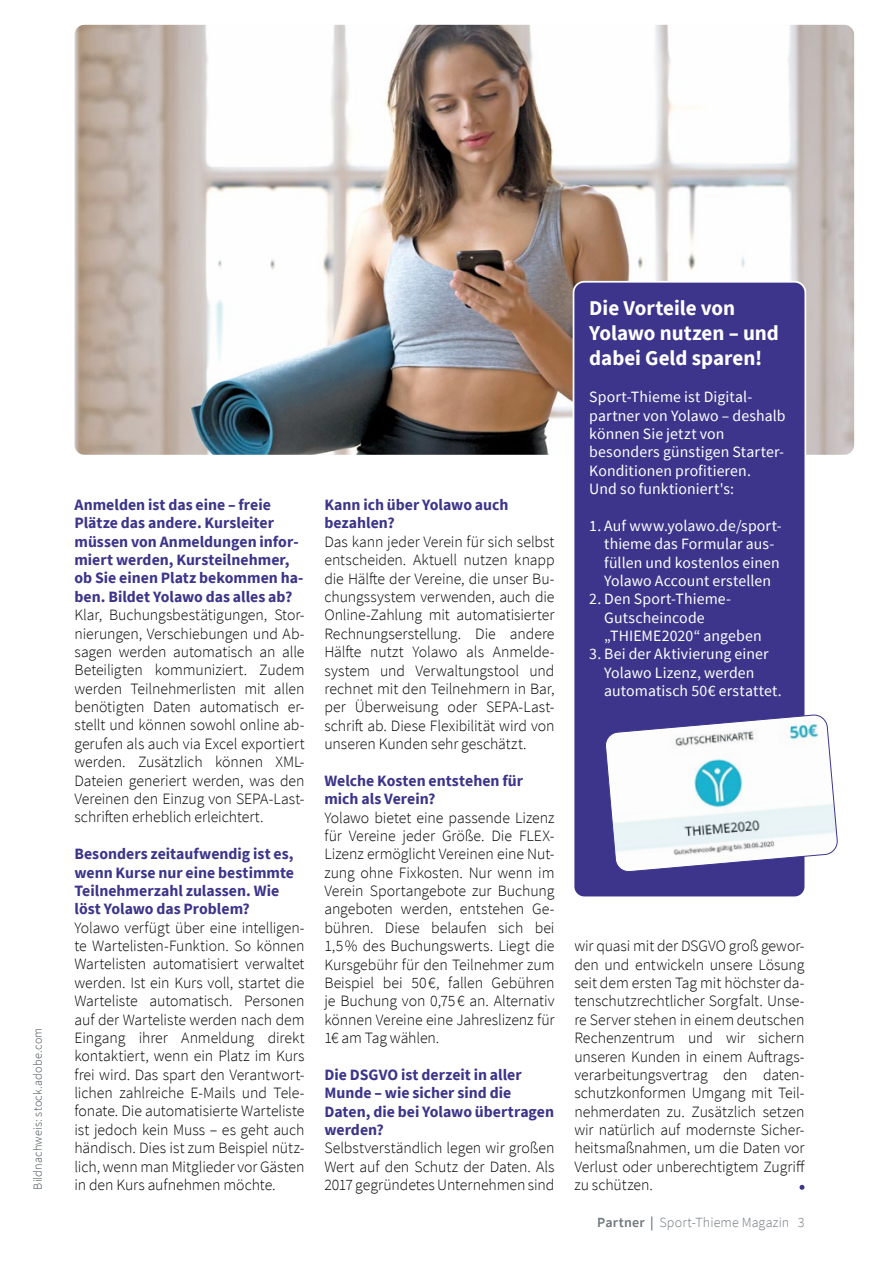
<style>
.page{position:relative;width:879px;height:1265px;background:#fff}
.page>*{position:absolute;margin:0;border:0;box-sizing:border-box;transform-origin:0 0}
.t1{font:700 21px/25.2px "Source Sans Pro";color:#fff}
.t2{font:300 15.75px/18.4px "Source Sans Pro";letter-spacing:-.005em;color:#000;text-align:justify}
.t3{font:700 15.75px/18.4px "Source Sans Pro";color:#3c358b}
.t4{font:15.75px/18.4px "Source Sans Pro";letter-spacing:.005em;color:#fff}
.t5{font:300 14px "Source Sans Pro";letter-spacing:.01em;color:#6e777c}
.t6{font:300 12.25px "Source Sans Pro";letter-spacing:.015em;color:#485156}
.s1{font-weight:600}
</style>
<div class="page">
<img style="left:74px;top:25px;width:779px;height:430px">
<div style="left:573px;top:282px;width:231px;height:615px;background:#3c358b;border-radius:11px"></div>
<div style="left:572px;top:281px;width:233px;height:617px;border:2px solid #fff;border-radius:11px"></div>
<svg style="left:605px;top:714px;width:232px;height:158px"></svg>
<svg style="left:799px;top:1185px;width:5px;height:5px"></svg>
<p class="t6" style="left:30px;top:1190px;width:164px;rotate:-90deg">Bildnachweis: stock.adobe.com</p>
<p class="t3" style="left:74px;top:495px;width:230px">Anmelden ist das eine – freie<br>Plätze das andere. Kursleiter müssen von Anmeldungen infor&shy;miert werden, Kursteilnehmer, ob Sie einen Platz bekommen ha&shy;ben. Bildet Yolawo das alles ab?</p>
<p class="t2" style="left:74px;top:606px;width:231px">Klar, Buchungsbestätigungen, Stor&shy;nierungen, Verschiebungen und Ab&shy;sagen werden automatisch an alle Beteiligten kommuniziert. Zudem werden Teilnehmerlisten mit allen benötigten Daten automatisch er&shy;stellt und können sowohl online ab&shy;gerufen als auch via Excel exportiert werden. Zusätzlich können XML-Dateien generiert werden, was den Vereinen den Einzug von SEPA-Last&shy;schriften erheblich erleichtert.</p>
<p class="t3" style="left:74px;top:844px;width:221px">Besonders zeitaufwendig ist es, wenn Kurse nur eine bestimmte<br>Teilnehmerzahl zulassen. Wie löst Yolawo das Problem?</p>
<p class="t2" style="left:74px;top:918px;width:231px">Yolawo verfügt über eine intelligen&shy;te Wartelisten-Funktion. So können Wartelisten automatisiert verwaltet werden. Ist ein Kurs voll, startet die Warteliste automatisch. Personen auf der Warteliste werden nach dem Eingang ihrer Anmeldung direkt kontaktiert, wenn ein Platz im Kurs frei wird. Das spart den Verantwort&shy;lichen zahlreiche E-Mails und Tele&shy;fonate. Die automatisierte Warteliste ist jedoch kein Muss – es geht auch händisch. Dies ist zum Beispiel nütz&shy;lich, wenn man Mitglieder vor Gästen in den Kurs aufnehmen möchte.</p>
<p class="t3" style="left:324px;top:495px;width:185px">Kann ich über Yolawo auch bezahlen?</p>
<p class="t2" style="left:324px;top:532px;width:231px">Das kann jeder Verein für sich selbst entscheiden. Aktuell nutzen knapp die Hälfte der Vereine, die unser Bu&shy;chungssystem verwenden, auch die Online-Zahlung mit automatisierter Rechnungserstellung. Die andere Hälfte nutzt Yolawo als Anmelde&shy;system und Verwaltungstool und rechnet mit den Teilnehmern in Bar, per Überweisung oder SEPA-Last&shy;schrift ab. Diese Flexibilität wird von unseren Kunden sehr geschätzt.</p>
<p class="t3" style="left:324px;top:771px;width:200px">Welche Kosten entstehen für mich als Verein?</p>
<p class="t2" style="left:324px;top:808px;width:231px">Yolawo bietet eine passende Lizenz für Vereine jeder Größe. Die FLEX-Lizenz ermöglicht Vereinen eine Nut&shy;zung ohne Fixkosten. Nur wenn im Verein Sportangebote zur Buchung angeboten werden, entstehen Ge&shy;bühren. Diese belaufen sich bei 1,5% des Buchungswerts. Liegt die Kursgebühr für den Teilnehmer zum Beispiel bei 50€, fallen Gebühren je Buchung von 0,75€ an. Alternativ können Vereine eine Jahreslizenz für 1€ am Tag wählen.</p>
<p class="t3" style="left:324px;top:1065px;width:231px">Die DSGVO ist derzeit in aller<br>Munde – wie sicher sind die<br>Daten, die bei Yolawo übertragen werden?</p>
<p class="t2" style="left:324px;top:1139px;width:231px">Selbstverständlich legen wir großen Wert auf den Schutz der Daten. Als 2017 gegründetes Unternehmen sind</p>
<h1 class="t1" style="left:589px;top:295px;width:191px">Die Vorteile von<br>Yolawo nutzen – und dabei Geld sparen!</h1>
<p class="t4" style="left:589px;top:388px;width:198px">Sport-Thieme ist Digital&shy;partner von Yolawo – deshalb können Sie jetzt von besonders günstigen Starter-<br>Konditionen profitieren.<br>Und so funktioniert's:</p>
<p class="t4" style="left:604px;top:516px;width:179px;text-indent:-15px">1. Auf www.yolawo.de/sport&shy;thieme das Formular aus&shy;füllen und kostenlos einen<br>Yolawo Account erstellen</p>
<p class="t4" style="left:604px;top:590px;width:159px;text-indent:-15px">2. Den Sport-Thieme-<br>Gutscheincode „THIEME2020“ angeben</p>
<p class="t4" style="left:604px;top:645px;width:179px;text-indent:-15px">3. Bei der Aktivierung einer<br>Yolawo Lizenz, werden automatisch 50€ erstattet.</p>
<p class="t2" style="left:574px;top:937px;width:232px">wir quasi mit der DSGVO groß gewor&shy;den und entwickeln unsere Lösung seit dem ersten Tag mit höchster da&shy;tenschutzrechtlicher Sorgfalt. Unse&shy;re Server stehen in einem deutschen Rechenzentrum und wir sichern unseren Kunden in einem Auftrags&shy;verarbeitungsvertrag den daten&shy;schutzkonformen Umgang mit Teil&shy;nehmerdaten zu. Zusätzlich setzen wir natürlich auf modernste Sicher&shy;heitsmaßnahmen, um die Daten vor Verlust oder unberechtigtem Zugriff</p>
<p class="t2" style="left:574px;top:1176px;width:80px">zu schützen.</p>
<p class="t5" style="left:597px;top:1213px;width:209px"><span class="s1">Partner |</span> Sport-Thieme Magazin 3</p>
</div>
